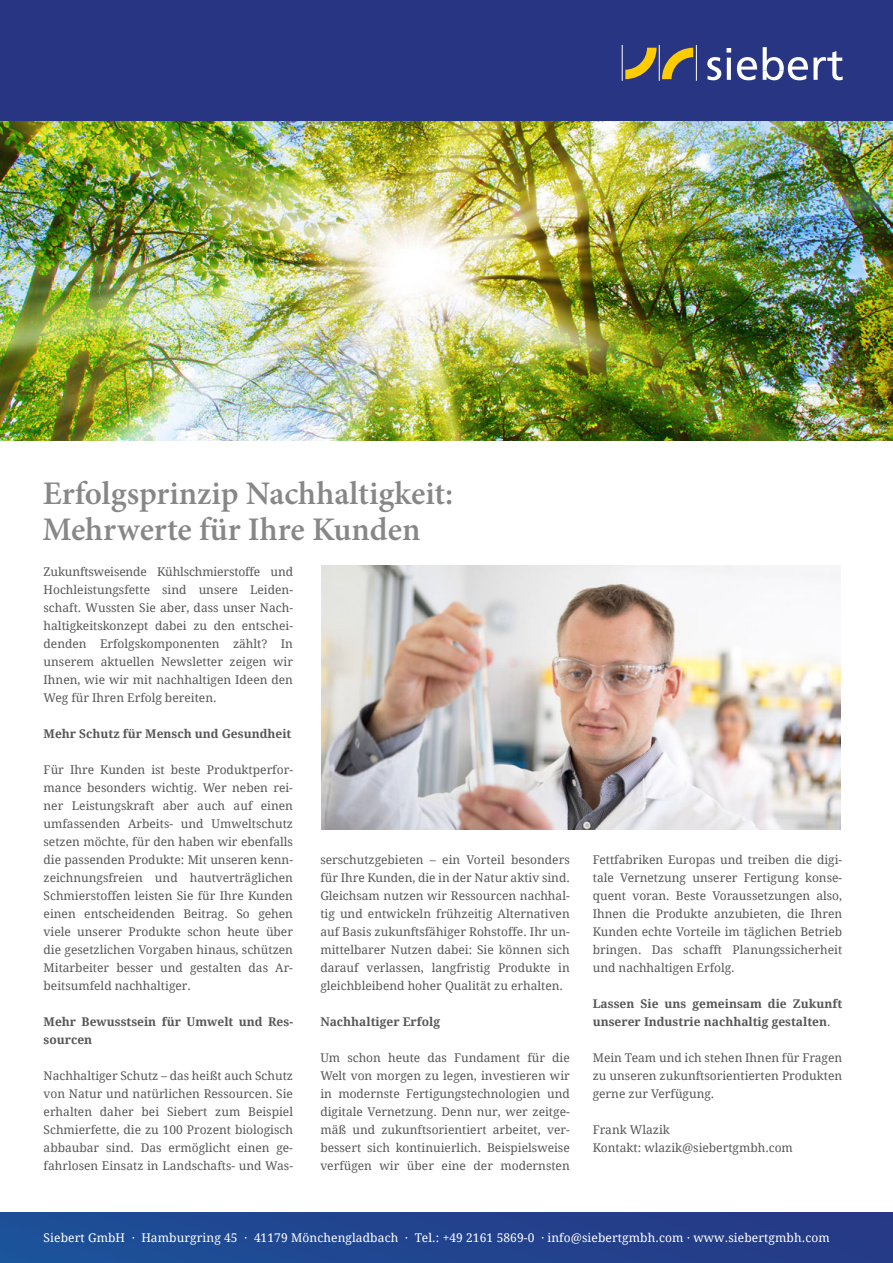
<style>
.page{position:relative;width:893px;height:1263px;background:#fff}
.page>*{position:absolute;margin:0;border:0;box-sizing:border-box;transform-origin:0 0}
.t1{font:600 33px/36px "Minion Pro";color:#878787}
.t2{font:12px/18px "Droid Serif";color:#575756;text-align:justify}
.t3{font:700 12px/18px "Droid Serif";color:#575756}
.t4{font:12px "Droid Serif";letter-spacing:.01em;color:#fff}
.s1{font-weight:400}
</style>
<div class="page">
<div style="left:0;top:0;width:893px;height:123px;background:#283583"></div>
<hr style="left:696px;top:45px;width:1px;height:36px;background:#fff">
<hr style="left:659px;top:45px;width:1px;height:36px;background:#fff">
<hr style="left:622px;top:45px;width:1px;height:36px;background:#fff">
<svg style="left:707px;top:48px;width:24px;height:32px"></svg>
<svg style="left:737px;top:57px;width:20px;height:23px"></svg>
<svg style="left:763px;top:47px;width:80px;height:33px"></svg>
<svg style="left:625px;top:48px;width:68px;height:31px"></svg>
<div style="left:0;top:1213px;width:893px;height:50px;background:linear-gradient(to right,#1d5098,#273885)"></div>
<img style="left:0;top:121px;width:893px;height:319px">
<img style="left:322px;top:566px;width:519px;height:263px">
<h1 class="t1" style="left:43px;top:475px;width:412px">Erfolgsprinzip Nachhaltigkeit:<br>Mehrwerte für Ihre Kunden</h1>
<p class="t2" style="left:44px;top:563px;width:251px">Zukunftsweisende Kühlschmierstoffe und Hochleistungsfette sind unsere Leiden&shy;schaft. Wussten Sie aber, dass unser Nach&shy;haltigkeitskonzept dabei zu den entschei&shy;denden Erfolgskomponenten zählt? In unserem aktuellen Newsletter zeigen wir Ihnen, wie wir mit nachhaltigen Ideen den Weg für Ihren Erfolg bereiten.</p>
<p class="t3" style="left:44px;top:725px;width:249px">Mehr Schutz für Mensch und Gesundheit</p>
<p class="t2" style="left:44px;top:761px;width:251px">Für Ihre Kunden ist beste Produktperfor&shy;mance besonders wichtig. Wer neben rei&shy;ner Leistungskraft aber auch auf einen umfassenden Arbeits- und Umweltschutz setzen möchte, für den haben wir ebenfalls die passenden Produkte: Mit unseren kenn&shy;zeichnungsfreien und hautverträglichen Schmierstoffen leisten Sie für Ihre Kunden einen entscheidenden Beitrag. So gehen viele unserer Produkte schon heute über die gesetzlichen Vorgaben hinaus, schützen Mitarbeiter besser und gestalten das Ar&shy;beitsumfeld nachhaltiger.</p>
<p class="t3" style="left:44px;top:1013px;width:251px">Mehr Bewusstsein für Umwelt und Res&shy;sourcen</p>
<p class="t2" style="left:44px;top:1067px;width:251px">Nachhaltiger Schutz – das heißt auch Schutz von Natur und natürlichen Ressourcen. Sie erhalten daher bei Siebert zum Beispiel Schmierfette, die zu 100 Prozent biologisch abbaubar sind. Das ermöglicht einen ge&shy;fahrlosen Einsatz in Landschafts- und Was-</p>
<p class="t2" style="left:320px;top:851px;width:251px">serschutzgebieten – ein Vorteil besonders für Ihre Kunden, die in der Natur aktiv sind.<br>Gleichsam nutzen wir Ressourcen nachhal&shy;tig und entwickeln frühzeitig Alternativen auf Basis zukunftsfähiger Rohstoffe. Ihr un&shy;mittelbarer Nutzen dabei: Sie können sich darauf verlassen, langfristig Produkte in gleichbleibend hoher Qualität zu erhalten.</p>
<p class="t3" style="left:320px;top:1013px;width:121px">Nachhaltiger Erfolg</p>
<p class="t2" style="left:320px;top:1049px;width:251px">Um schon heute das Fundament für die Welt von morgen zu legen, investieren wir in modernste Fertigungstechnologien und digitale Vernetzung. Denn nur, wer zeitge&shy;mäß und zukunftsorientiert arbeitet, ver&shy;bessert sich kontinuierlich. Beispielsweise verfügen wir über eine der modernsten</p>
<p class="t2" style="left:593px;top:851px;width:251px">Fettfabriken Europas und treiben die digi&shy;tale Vernetzung unserer Fertigung konse&shy;quent voran. Beste Voraussetzungen also, Ihnen die Produkte anzubieten, die Ihren Kunden echte Vorteile im täglichen Betrieb bringen. Das schafft Planungssicherheit und nachhaltigen Erfolg.</p>
<p class="t3" style="left:593px;top:995px;width:251px">Lassen Sie uns gemeinsam die Zukunft unserer Industrie nachhaltig gestalten<span class="s1">.</span></p>
<p class="t2" style="left:593px;top:1049px;width:251px">Mein Team und ich stehen Ihnen für Fragen zu unseren zukunftsorientierten Produkten gerne zur Verfügung.</p>
<p class="t2" style="left:593px;top:1121px;width:202px">Frank Wlazik<br>Kontakt: wlazik@siebertgmbh.com</p>
<p class="t4" style="left:44px;top:1231px;width:788px">Siebert GmbH · Hamburgring 45 · 41179 Mönchengladbach · Tel.: +49 2161 5869-0 · info@siebertgmbh.com · www.siebertgmbh.com</p>
</div>
